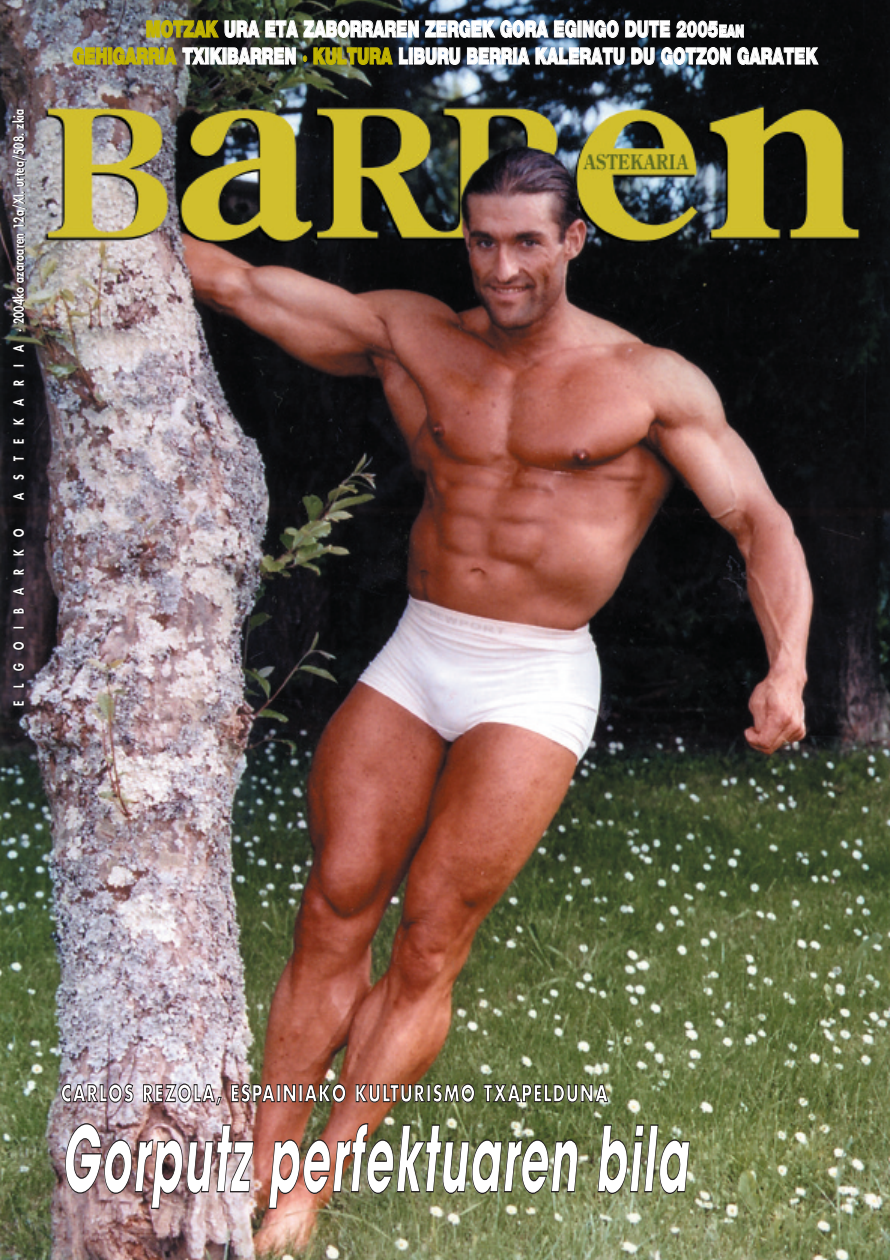
<style>
.page{position:relative;width:890px;height:1260px;background:#fff}
.page>*{position:absolute;margin:0;border:0;box-sizing:border-box;transform-origin:0 0}
.t1{font:italic 700 90px "Avant Garde";letter-spacing:.03em;color:#fff;scale:.5 1}
.t2{font:900 22.5px/27px "Helvetica Neue";color:#fff;text-align:center;scale:.7 1}
.t3{font:700 22.5px "Futura";letter-spacing:.095em;color:#fff;scale:.7 1}
.t4{font:800 13.5px "Futura";letter-spacing:.03em;color:#fff;scale:.79 1}
.t5{font:800 13.5px "Futura";letter-spacing:1.21em;color:#fff;scale:.79 1}
.s1{color:#c2b501}
.s2{font-size:16.8px}
</style>
<div class="page">
<img style="left:0;top:0;width:889px;height:1259px">
<p class="t4" style="left:12px;top:499px;width:496px;rotate:-90deg">A S T E K A R I A · 2004ko azaroaren 12a/XI. urtea/508. zkia</p>
<p class="t5" style="left:12px;top:706px;width:226px;rotate:-90deg">ELGOIBARKO</p>
<p class="t2" style="left:72px;top:17px;width:1065px"><span class="s1">MOTZAK</span> URA ETA ZABORRAREN ZERGEK GORA EGINGO DUTE 2005<span class="s2">EAN<br></span><span class="s1">GEHIGARRIA</span> TXIKIBARREN <span class="s1">· KULTURA</span> LIBURU BERRIA KALERATU DU GOTZON GARATEK</p>
<p class="t3" style="left:61px;top:1082px;width:782px">CARLOS REZOLA, ESPAINIAKO KULTURISMO TXAPELDUNA</p>
<h1 class="t1" style="left:61px;top:1124px;width:1253px">Gorputz perfektuaren bila</h1>
</div>
